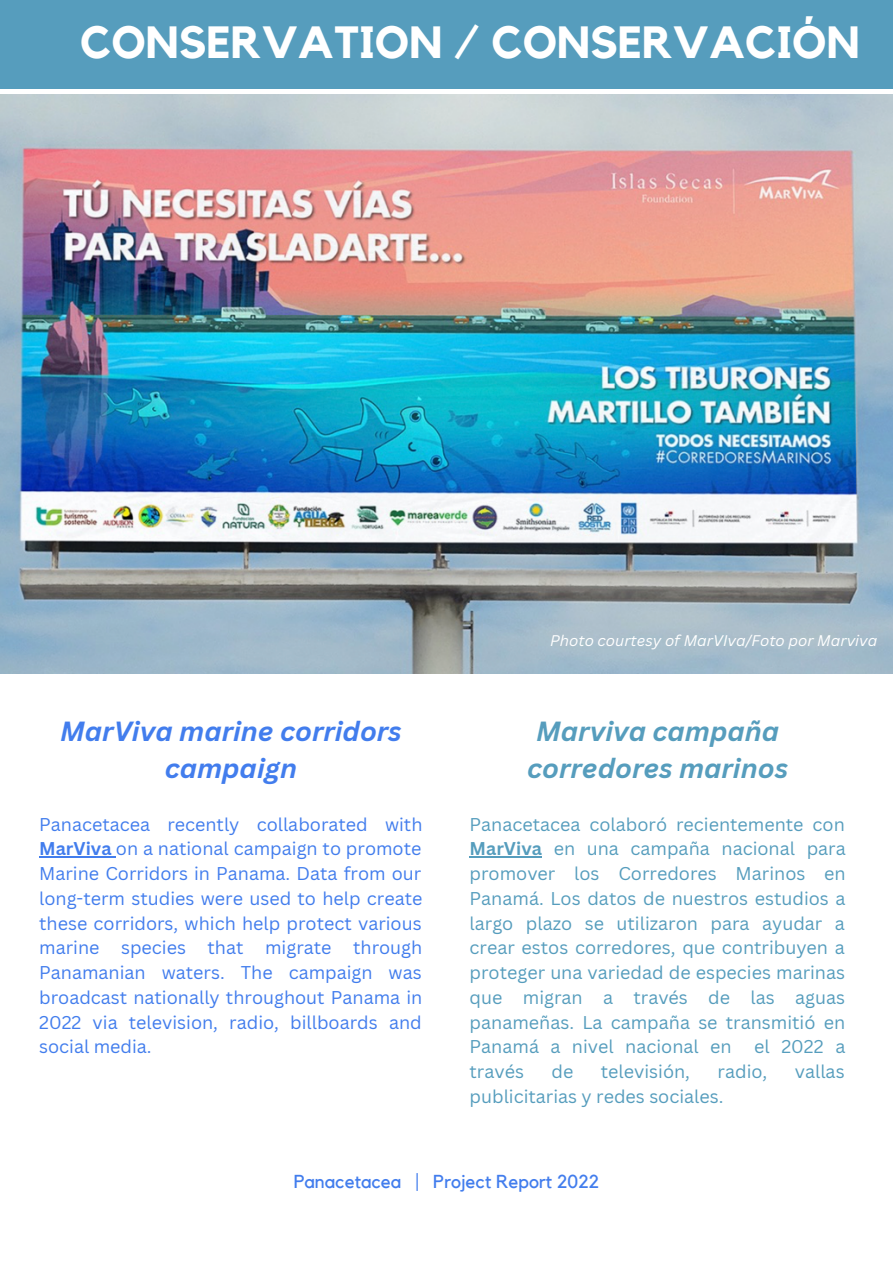
<style>
.page{position:relative;width:893px;height:1264px;background:#fff}
.page>*{position:absolute;margin:0;border:0;box-sizing:border-box;transform-origin:0 0}
.t1{font:700 45px "Kollektif";color:#fff}
.t2{font:italic 700 27px/37px "Canva Sans";color:#569dbd;text-align:center}
.t3{font:italic 700 27px/37px "Canva Sans";color:#427ded;text-align:center}
.t4{font:18.75px "Kollektif";color:#427ded}
.t5{font:18px/24.8px "Canva Sans";color:#569dbd;text-align:justify}
.t6{font:18px/24.8px "Canva Sans";color:#427ded;text-align:justify}
.t7{font:italic 15px "Canva Sans";color:#fff}
.s1{font-weight:700}
</style>
<div class="page">
<img style="left:0;top:95px;width:892px;height:579px">
<hr style="left:39px;top:856px;width:73px;height:1px;background:#427ded">
<hr style="left:469px;top:856px;width:73px;height:1px;background:#569dbd">
<div style="left:0;top:0;width:892px;height:89px;background:#569dbd"></div>
<p class="t1" style="left:80px;top:22px;width:780px">CONSERVATION / CONSERVACIÓN</p>
<p class="t3" style="left:60px;top:711px;width:343px">MarViva marine corridors campaign</p>
<p class="t6" style="left:39px;top:811px;width:385px">Panacetacea recently collaborated with <span class="s1">MarViva</span> on a national campaign to promote Marine Corridors in Panama. Data from our long-term studies were used to help create these corridors, which help protect various marine species that migrate through Panamanian waters. The campaign was broadcast nationally throughout Panama in 2022 via television, radio, billboards and social media.</p>
<p class="t7" style="left:550px;top:630px;width:329px">Photo courtesy of MarVIva/Foto por Marviva</p>
<p class="t2" style="left:527px;top:711px;width:262px">Marviva campaña corredores marinos</p>
<p class="t5" style="left:469px;top:811px;width:377px">Panacetacea colaboró recientemente con <span class="s1">MarViva</span> en una campaña nacional para promover los Corredores Marinos en Panamá. Los datos de nuestros estudios a largo plazo se utilizaron para ayudar a crear estos corredores, que contribuyen a proteger una variedad de especies marinas que migran a través de las aguas panameñas. La campaña se transmitió en Panamá a nivel nacional en el 2022 a través</p>
<p class="t5" style="left:551px;top:1058px;width:23px">de</p>
<p class="t5" style="left:601px;top:1058px;width:91px">televisión,</p>
<p class="t5" style="left:717px;top:1058px;width:51px">radio,</p>
<p class="t5" style="left:794px;top:1058px;width:51px">vallas</p>
<p class="t5" style="left:469px;top:1083px;width:255px">publicitarias y redes sociales.</p>
<p class="t4" style="left:294px;top:1172px;width:307px">Panacetacea | Project Report 2022</p>
</div>
